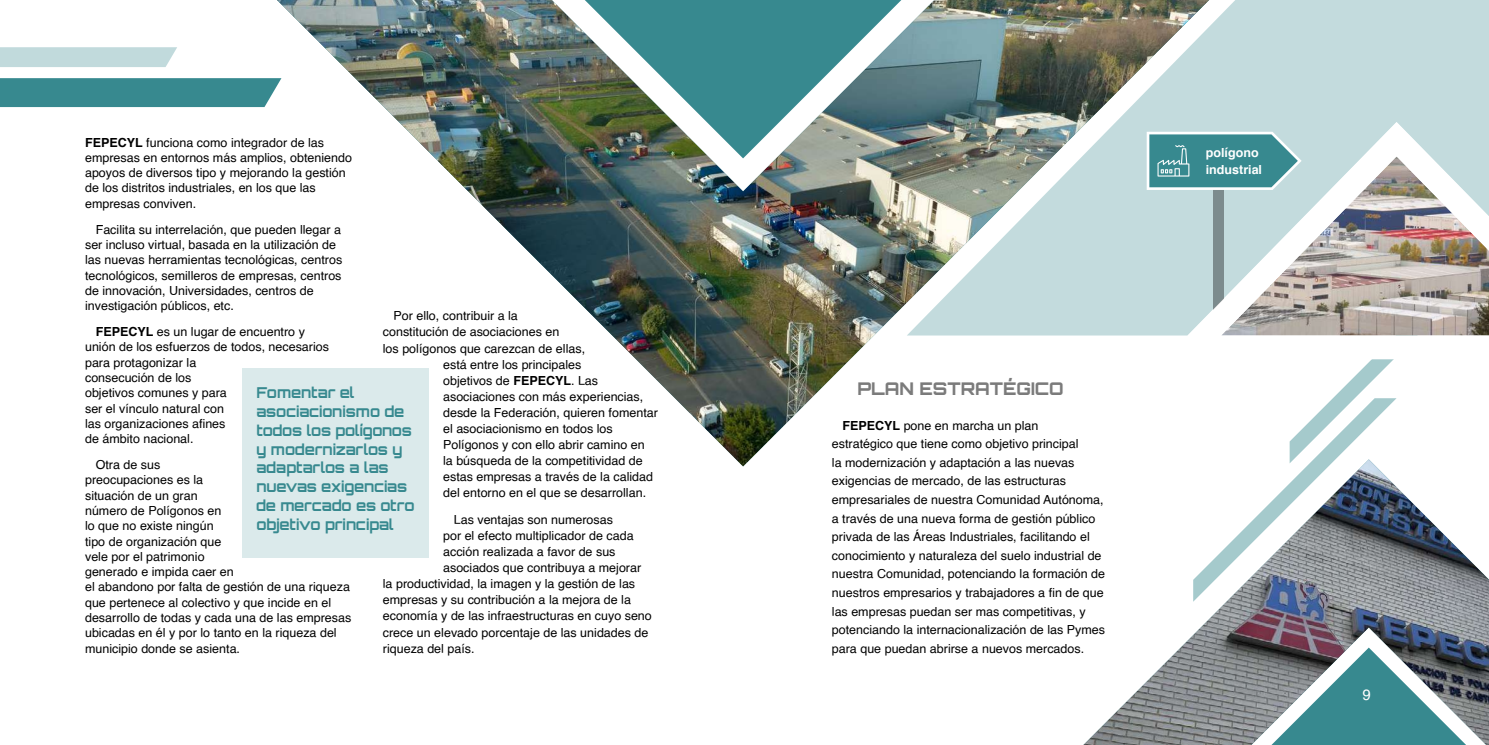
<style>
.page{position:relative;width:1489px;height:745px;background:#fff}
.page>*{position:absolute;margin:0;border:0;box-sizing:border-box;transform-origin:0 0}
.t1{font:800 17.5px "Orbitron";color:#7b7b7b}
.t2{font:700 15px/18.8px "Orbitron";letter-spacing:-.005em;color:#37898f}
.t3{font:15px "Helvetica LT Std";color:#fff}
.t4{font:12.5px/15.2px "Helvetica";color:#000}
.t5{font:700 12.5px/16.9px "Helvetica";color:#fff}
.s1{font-weight:700}
</style>
<div class="page">
<div style="left:1209px;top:0;width:279px;height:105px;background:#c3dbdd"></div>
<img style="left:1084px;top:601px;width:404px;height:143px">
<hr style="left:1488px;top:521px;width:1px;height:223px;background:#616260">
<svg style="left:0;top:47px;width:177px;height:20px;background:#c3dbdd"></svg>
<div style="left:0;top:78px;width:277px;height:29px;background:#37898f"></div>
<img style="left:277px;top:0;width:932px;height:466px">
<div style="left:242px;top:368px;width:187px;height:189px;background:#dbeaeb"></div>
<svg style="left:1193px;top:381px;width:295px;height:220px"></svg>
<svg style="left:1136px;top:105px;width:352px;height:276px"></svg>
<p class="t4" style="left:85px;top:135px;width:268px"><span class="s1">FEPECYL</span> funciona como integrador de las empresas en entornos más amplios, obteniendo apoyos de diversos tipo y mejorando la gestión de los distritos industriales, en los que las empresas conviven.</p>
<p class="t4" style="left:85px;top:222px;width:259px;text-indent:11px">Facilita su interrelación, que pueden llegar a ser incluso virtual, basada en la utilización de las nuevas herramientas tecnológicas, centros tecnológicos, semilleros de empresas, centros de innovación, Universidades, centros de investigación públicos, etc.</p>
<p class="t4" style="left:85px;top:324px;width:245px;text-indent:11px"><span class="s1">FEPECYL</span> es un lugar de encuentro y unión de los esfuerzos de todos, necesarios para protagonizar la<br>consecución de los<br>objetivos comunes y para<br>ser el vínculo natural con<br>las organizaciones afines<br>de ámbito nacional.</p>
<p class="t4" style="left:85px;top:457px;width:268px;text-indent:11px">Otra de sus<br>preocupaciones es la<br>situación de un gran<br>número de Polígonos en<br>lo que no existe ningún<br>tipo de organización que<br>vele por el patrimonio<br>generado e impida caer en<br>el abandono por falta de gestión de una riqueza que pertenece al colectivo y que incide en el desarrollo de todas y cada una de las empresas ubicadas en él y por lo tanto en la riqueza del municipio donde se asienta.</p>
<p class="t4" style="left:393px;top:308px;width:126px">Por ello, contribuir a la</p>
<p class="t4" style="left:383px;top:324px;width:178px">constitución de asociaciones en</p>
<p class="t4" style="left:383px;top:340px;width:204px">los polígonos que carezcan de ellas,</p>
<p class="t4" style="left:443px;top:357px;width:140px">está entre los principales</p>
<p class="t4" style="left:443px;top:373px;width:156px">objetivos de <span class="s1">FEPECYL</span>. Las</p>
<p class="t4" style="left:443px;top:389px;width:202px">asociaciones con más experiencias,</p>
<p class="t4" style="left:443px;top:405px;width:216px">desde la Federación, quieren fomentar</p>
<p class="t4" style="left:443px;top:421px;width:171px">el asociacionismo en todos los</p>
<p class="t4" style="left:443px;top:437px;width:203px">Polígonos y con ello abrir camino en</p>
<p class="t4" style="left:443px;top:453px;width:201px">la búsqueda de la competitividad de</p>
<p class="t4" style="left:443px;top:469px;width:211px">estas empresas a través de la calidad</p>
<p class="t4" style="left:443px;top:485px;width:204px">del entorno en el que se desarrollan.</p>
<p class="t4" style="left:454px;top:512px;width:161px">Las ventajas son numerosas</p>
<p class="t4" style="left:443px;top:528px;width:192px">por el efecto multiplicador de cada</p>
<p class="t4" style="left:443px;top:544px;width:174px">acción realizada a favor de sus</p>
<p class="t4" style="left:443px;top:560px;width:199px">asociados que contribuya a mejorar</p>
<p class="t4" style="left:383px;top:576px;width:254px">la productividad, la imagen y la gestión de las</p>
<p class="t4" style="left:383px;top:592px;width:250px">empresas y su contribución a la mejora de la</p>
<p class="t4" style="left:383px;top:608px;width:270px">economía y de las infraestructuras en cuyo seno</p>
<p class="t4" style="left:383px;top:624px;width:267px">crece un elevado porcentaje de las unidades de</p>
<p class="t4" style="left:383px;top:640px;width:93px">riqueza del país.</p>
<p class="t2" style="left:256px;top:383px;width:160px">Fomentar el asociacionismo de todos los polígonos y modernizarlos y adaptarlos a las nuevas exigencias de mercado es otro objetivo principal</p>
<h1 class="t1" style="left:857px;top:377px;width:208px">PLAN ESTRATÉGICO</h1>
<p class="t4" style="left:831px;top:416px;width:275px;line-height:18.6px;text-indent:11px"><span class="s1">FEPECYL</span> pone en marcha un plan<br>estratégico que tiene como objetivo principal<br>la modernización y adaptación a las nuevas exigencias de mercado, de las estructuras empresariales de nuestra Comunidad Autónoma, a través de una nueva forma de gestión público privada de las Áreas Industriales, facilitando el conocimiento y naturaleza del suelo industrial de nuestra Comunidad, potenciando la formación de nuestros empresarios y trabajadores a fin de que las empresas puedan ser mas competitivas, y potenciando la internacionalización de las Pymes para que puedan abrirse a nuevos mercados.</p>
<p class="t5" style="left:1205px;top:144px;width:58px">polígono industrial</p>
<p class="t3" style="left:1362px;top:686px;width:10px">9</p>
</div>
